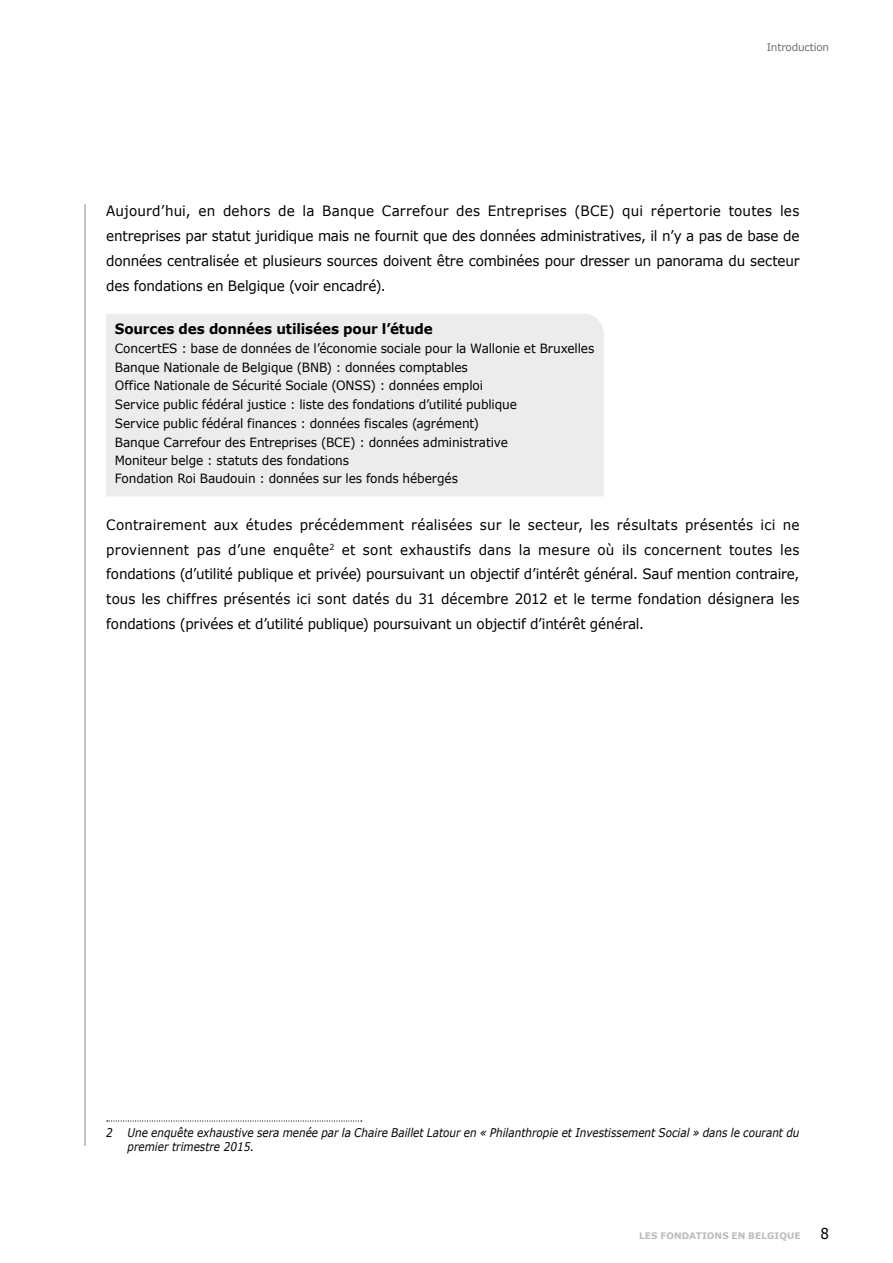
<style>
.page{position:relative;width:893px;height:1263px;background:#fff}
.page>*{position:absolute;margin:0;border:0;box-sizing:border-box;transform-origin:0 0}
.t1{font:15px "Verdana";color:#000;scale:.9 1}
.t2{font:14.25px/24.8px "Verdana";letter-spacing:-.015em;color:#000;text-align:justify;scale:.95 1}
.t3{font:700 14.25px "Verdana";letter-spacing:-.01em;color:#000;scale:.95 1}
.t4{font:12.75px/18.6px "Verdana";letter-spacing:-.01em;color:#000;scale:.95 1}
.t5{font:italic 12px/14.4px "Verdana";color:#000;scale:.87 1}
.t6{font:10.5px "Verdana";letter-spacing:-.02em;color:#6f6f6e}
.t7{font:700 9px "Verdana";letter-spacing:.01em;color:#bbbcbd}
</style>
<div class="page">
<hr style="left:85px;top:204px;width:1px;height:947px;background:#878786">
<svg style="left:107px;top:1120px;width:255px;height:1px"></svg>
<div style="left:106px;top:314px;width:498px;height:182px;background:#ececed"></div>
<div style="left:73px;top:1146px;width:21px;height:117px;background:#fff"></div>
<p class="t6" style="left:767px;top:40px;width:64px">Introduction</p>
<p class="t2" style="left:106px;top:199px;width:731px">Aujourd’hui, en dehors de la Banque Carrefour des Entreprises (BCE) qui répertorie toutes les entreprises par statut juridique mais ne fournit que des données administratives, il n’y a pas de base de données centralisée et plusieurs sources doivent être combinées pour dresser un panorama du secteur des fondations en Belgique (voir encadré).</p>
<p class="t3" style="left:115px;top:319px;width:336px">Sources des données utilisées pour l’étude</p>
<p class="t4" style="left:115px;top:339px;width:506px">ConcertES : base de données de l’économie sociale pour la Wallonie et Bruxelles Banque Nationale de Belgique (BNB) : données comptables<br>Office Nationale de Sécurité Sociale (ONSS) : données emploi<br>Service public fédéral justice : liste des fondations d’utilité publique<br>Service public fédéral finances : données fiscales (agrément)<br>Banque Carrefour des Entreprises (BCE) : données administrative<br>Moniteur belge : statuts des fondations<br>Fondation Roi Baudouin : données sur les fonds hébergés</p>
<p class="t2" style="left:106px;top:512px;width:731px">Contrairement aux études précédemment réalisées sur le secteur, les résultats présentés ici ne proviennent pas d’une enquête<sup>2</sup> et sont exhaustifs dans la mesure où ils concernent toutes les fondations (d’utilité publique et privée) poursuivant un objectif d’intérêt général. Sauf mention contraire, tous les chiffres présentés ici sont datés du 31 décembre 2012 et le terme fondation désignera les fondations (privées et d’utilité publique) poursuivant un objectif d’intérêt général.</p>
<p class="t5" style="left:128px;top:1125px;width:774px;text-indent:-21px">2 Une enquête exhaustive sera menée par la Chaire Baillet Latour en « Philanthropie et Investissement Social » dans le courant du premier trimestre 2015.</p>
<p class="t7" style="left:639px;top:1230px;width:163px">LES FONDATIONS EN BELGIQUE</p>
<p class="t1" style="left:821px;top:1224px;width:11px">8</p>
</div>
